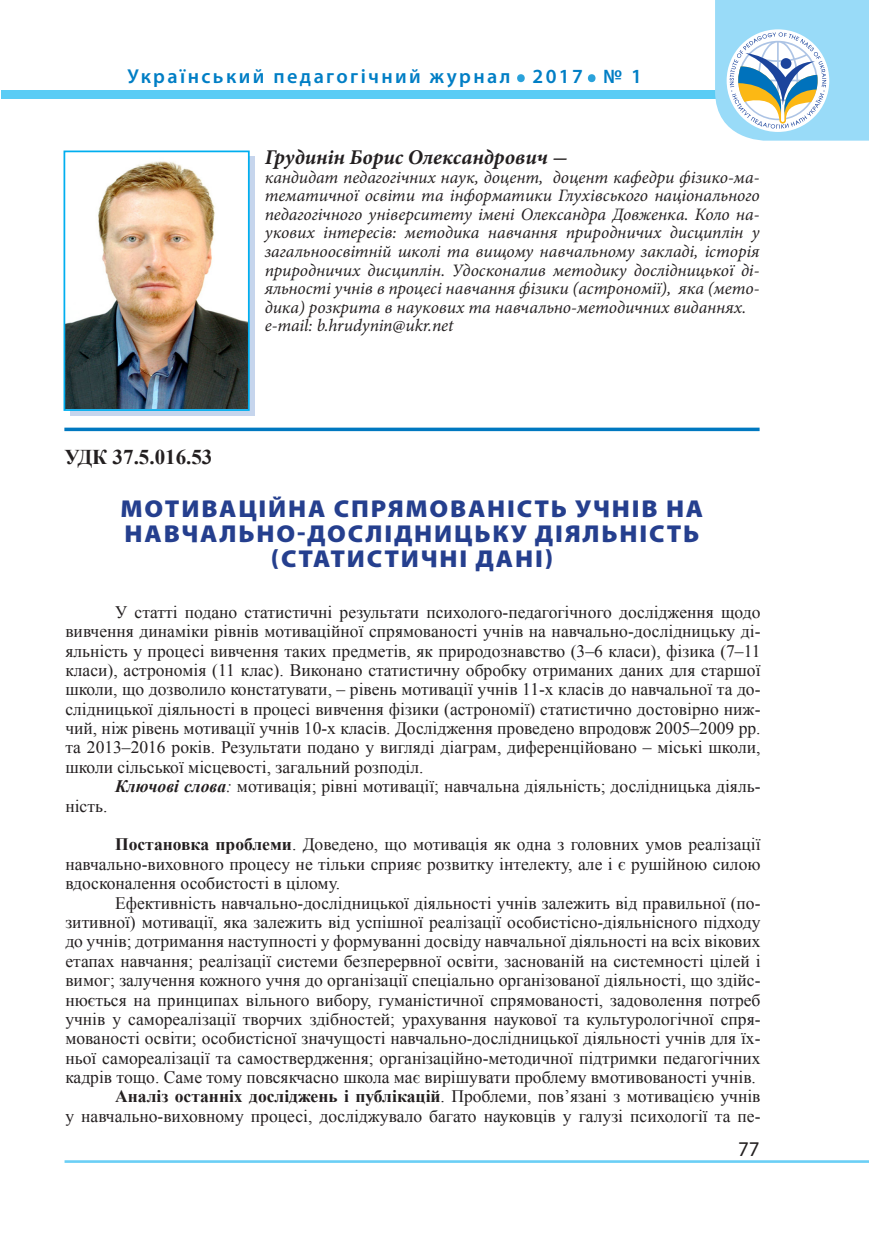
<style>
.page{position:relative;width:869px;height:1241px;background:#fff}
.page>*{position:absolute;margin:0;border:0;box-sizing:border-box;transform-origin:0 0}
.t1{font:600 50.4px "Myriad Pro";color:#2aa2db}
.t2{font:900 24.5px/24.5px "Myriad Pro";letter-spacing:.07em;color:#253f8e;text-align:center;scale:1.05 1}
.t3{font:italic 700 21px "Minion Pro";color:#231f20}
.t4{font:700 21px "Times New Roman";color:#231f20}
.t5{font:21px "Myriad Pro";color:#231f20}
.t6{font:600 20.12px "Myriad Pro";letter-spacing:.12em;color:#007ec5}
.Обычный111111111111{font:17.5px/19.4px "Times New Roman";color:#231f20;text-align:justify}
.t7{font:italic 17.5px/18.6px "Minion Pro";letter-spacing:-.005em;color:#231f20;text-align:justify}
.s1{font-weight:700;font-style:italic}
.s2{font-style:italic}
.s3{font-weight:700}
</style>
<div class="page">
<div style="left:1px;top:90px;width:867px;height:8px;background:#5accf5"></div>
<hr style="left:64px;top:1159px;width:804px;height:3px;background:#6bcff6">
<svg style="left:714px;top:0;width:154px;height:141px"></svg>
<svg style="left:64px;top:427px;width:695px;height:4px;background:#288dc9"></svg>
<div style="left:70px;top:156px;width:184px;height:260px;background:#c6d5ed"></div>
<img style="left:66px;top:156px;width:180px;height:252px">
<div style="left:63px;top:150px;width:186px;height:261px;border:2px solid #00aeef"></div>
<p class="t6" style="left:127px;top:64px;width:384px">Український педагогічний журнал</p>
<h1 class="t1" style="left:514px;top:33px;width:13px">.</h1>
<p class="t6" style="left:532px;top:64px;width:52px">2017</p>
<h1 class="t1" style="left:585px;top:33px;width:13px">.</h1>
<p class="t6" style="left:603px;top:64px;width:40px">№ 1</p>
<p class="t4" style="left:64px;top:442px;width:149px">УДК 37.5.016.53</p>
<p class="t3" style="left:264px;top:142px;width:304px">Грудинін Борис Олександрович -</p>
<p class="t7" style="left:264px;top:168px;width:496px">кандидат педагогічних наук, доцент, доцент кафедри фізико-ма&shy;тематичної освіти та інформатики Глухівського національного педагогічного університету імені Олександра Довженка. Коло на&shy;укових інтересів: методика навчання природничих дисциплін у загальноосвітній школі та вищому навчальному закладі, історія природничих дисциплін. Удосконалив методику дослідницької ді&shy;яльності учнів в процесі навчання фізики (астрономії), яка (мето&shy;дика) розкрита в наукових та навчально-методичних виданнях.</p>
<p class="t7" style="left:264px;top:316px;width:190px">е-mail: b.hrudynin@ukr.net</p>
<p class="t2" style="left:121px;top:496px;width:556px">МОТИВАЦІЙНА СПРЯМОВАНІСТЬ УЧНІВ НА<br>НАВЧАЛЬНО-ДОСЛІДНИЦЬКУ ДІЯЛЬНІСТЬ (СТАТИСТИЧНІ ДАНІ)</p>
<p class="Обычный111111111111" style="left:65px;top:601px;width:696px;text-indent:50px">У статті подано статистичні результати психолого-педагогічного дослідження щодо вивчення динаміки рівнів мотиваційної спрямованості учнів на навчально-дослідницьку ді&shy;яльність у процесі вивчення таких предметів, як природознавство (3–6 класи), фізика (7–11 класи), астрономія (11 клас). Виконано статистичну обробку отриманих даних для старшої школи, що дозволило констатувати, – рівень мотивації учнів 11-х класів до навчальної та до&shy;слідницької діяльності в процесі вивчення фізики (астрономії) статистично достовірно ниж&shy;чий, ніж рівень мотивації учнів 10-х класів. Дослідження проведено впродовж 2005–2009 рр. та 2013–2016 років. Результати подано у вигляді діаграм, диференційовано – міські школи, школи сільської місцевості, загальний розподіл.</p>
<p class="Обычный111111111111" style="left:115px;top:776px;width:646px"><span class="s1">Ключові слова</span><span class="s2">:</span> мотивація; рівні мотивації; навчальна діяльність; дослідницька діяль-</p>
<p class="Обычный111111111111" style="left:65px;top:795px;width:43px">ність.</p>
<p class="Обычный111111111111" style="left:65px;top:834px;width:696px;text-indent:50px"><span class="s3">Постановка проблеми</span>. Доведено, що мотивація як одна з головних умов реалізації навчально-виховного процесу не тільки сприяє розвитку інтелекту, але і є рушійною силою вдосконалення особистості в цілому.</p>
<p class="Обычный111111111111" style="left:65px;top:892px;width:696px;text-indent:50px">Ефективність навчально-дослідницької діяльності учнів залежить від правильної (по&shy;зитивної) мотивації, яка залежить від успішної реалізації особистісно-діяльнісного підходу до учнів; дотримання наступності у формуванні досвіду навчальної діяльності на всіх вікових етапах навчання; реалізації системи безперервної освіти, заснованій на системності цілей і вимог; залучення кожного учня до організації спеціально організованої діяльності, що здійс&shy;нюється на принципах вільного вибору, гуманістичної спрямованості, задоволення потреб учнів у самореалізації творчих здібностей; урахування наукової та культурологічної спря&shy;мованості освіти; особистісної значущості навчально-дослідницької діяльності учнів для їх&shy;ньої самореалізації та самоствердження; організаційно-методичної підтримки педагогічних кадрів тощо. Саме тому повсякчасно школа має вирішувати проблему вмотивованості учнів.</p>
<p class="Обычный111111111111" style="left:65px;top:1086px;width:696px;text-align:right"><span class="s3">Аналіз останніх досліджень і публікацій</span>. Проблеми, пов’язані з мотивацією учнів<br>у навчально-виховному процесі, досліджувало багато науковців у галузі психології та пе-</p>
<p class="t5" style="left:737px;top:1135px;width:23px">77</p>
</div>
